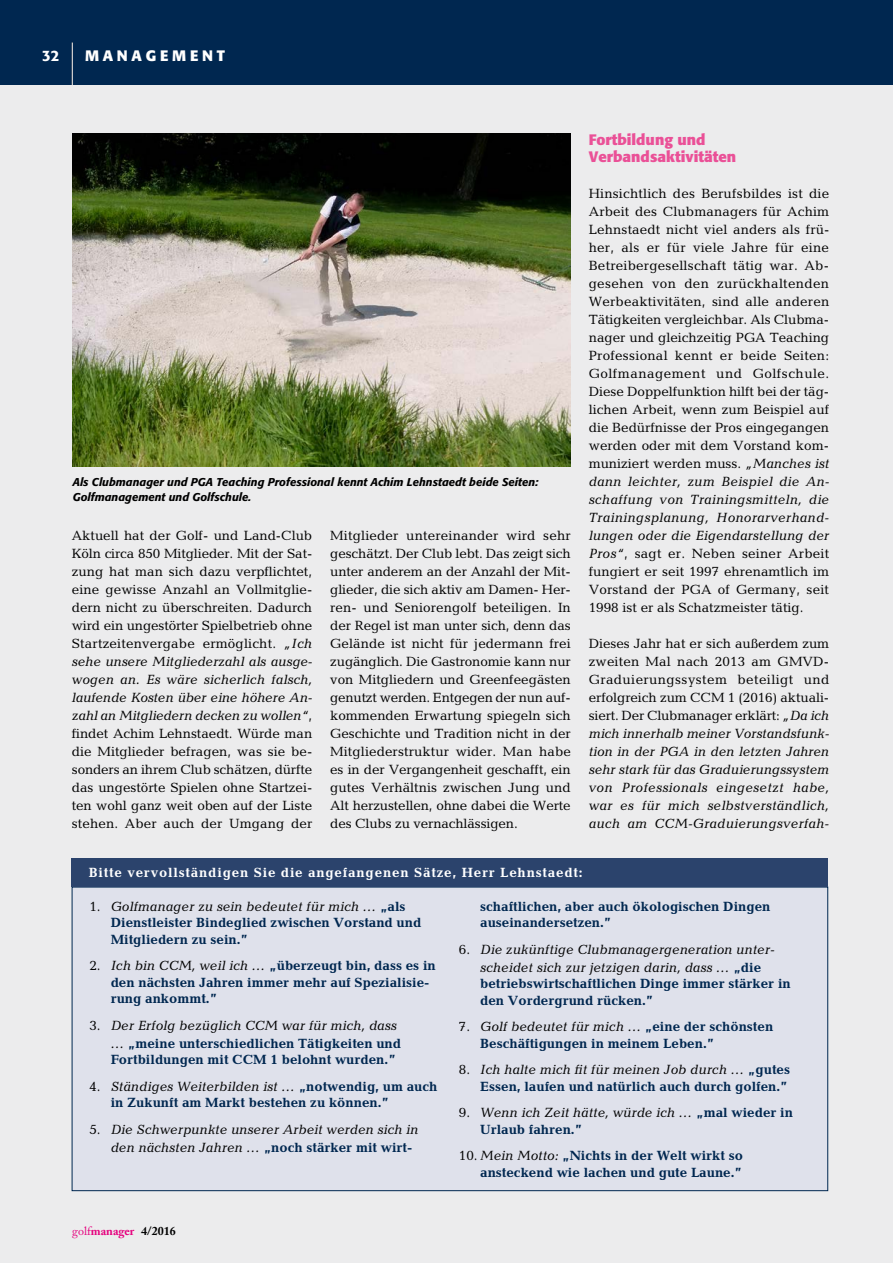
<style>
.page{position:relative;width:893px;height:1263px;background:#fff}
.page>*{position:absolute;margin:0;border:0;box-sizing:border-box;transform-origin:0 0}
.t1{font:700 15px/16.8px "Formata";color:#ea5097}
.t2{font:700 15px "Formata";letter-spacing:.25em;color:#fff}
.t3{font:500 15px "Formata";color:#fff}
.t4{font:13.5px/18px "Candida";letter-spacing:-.005em;color:#000;text-align:justify}
.t5{font:700 13.5px/16.5px "Candida";color:#002750}
.t6{font:italic 13.5px/18px "Candida";color:#000}
.t7{font:700 13.5px "Candida";letter-spacing:.06em;color:#fff}
.t8{font:700 12px "Adobe Caslon Pro";color:#e5007d}
.t9{font:italic 500 11.25px/14.4px "Formata";color:#000}
.s1{font-style:italic}
.s2{font-style:normal}
.s3{font-weight:400;color:#000}
.s4{font-weight:400;font-style:italic;color:#000}
.s5{font-weight:700;font-style:normal;color:#002750}
.s6{font-weight:400}
.s7{color:#000}
</style>
<div class="page">
<div style="left:0;top:0;width:893px;height:85px;background:#002750"></div>
<hr style="left:72px;top:43px;width:1px;height:42px;background:#fff">
<div style="left:0;top:85px;width:893px;height:1178px;background:#ececed"></div>
<div style="left:72px;top:887px;width:756px;height:304px;background:#dfe1eb"></div>
<div style="left:72px;top:858px;width:756px;height:29px;background:#2b436c"></div>
<img style="left:73px;top:133px;width:498px;height:333px">
<p class="t3" style="left:42px;top:46px;width:19px">32</p>
<p class="t2" style="left:85px;top:46px;width:142px">management</p>
<p class="t9" style="left:73px;top:475px;width:467px">Als Clubmanager und PGA Teaching Professional kennt Achim Lehnstaedt beide Seiten:<br>Golfmanagement und Golfschule.</p>
<p class="t4" style="left:72px;top:526px;width:242px">Aktuell hat der Golf- und Land-Club Köln circa 850 Mitglieder. Mit der Sat&shy;zung hat man sich dazu verpflichtet, eine gewisse Anzahl an Vollmitglie&shy;dern nicht zu überschreiten. Dadurch wird ein ungestörter Spielbetrieb ohne Startzeitenvergabe ermöglicht. <span class="s1">„Ich sehe unsere Mitgliederzahl als ausge&shy;wogen an. Es wäre sicherlich falsch, laufende Kosten über eine höhere An&shy;zahl an Mitgliedern decken zu wollen“</span>, findet Achim Lehnstaedt. Würde man die Mitglieder befragen, was sie be&shy;sonders an ihrem Club schätzen, dürfte das ungestörte Spielen ohne Startzei&shy;ten wohl ganz weit oben auf der Liste stehen. Aber auch der Umgang der</p>
<p class="t4" style="left:330px;top:526px;width:242px">Mitglieder untereinander wird sehr geschätzt. Der Club lebt. Das zeigt sich unter anderem an der Anzahl der Mit&shy;glieder, die sich aktiv am Damen- Her&shy;ren- und Seniorengolf beteiligen. In der Regel ist man unter sich, denn das Gelände ist nicht für jedermann frei zugänglich. Die Gastronomie kann nur von Mitgliedern und Greenfeegästen genutzt werden. Entgegen der nun auf&shy;kommenden Erwartung spiegeln sich Geschichte und Tradition nicht in der Mitgliederstruktur wider. Man habe es in der Vergangenheit geschafft, ein gutes Verhältnis zwischen Jung und Alt herzustellen, ohne dabei die Werte des Clubs zu vernachlässigen.</p>
<p class="t1" style="left:589px;top:131px;width:149px">Fortbildung und<br>Verbandsaktivitäten</p>
<p class="t4" style="left:589px;top:184px;width:242px">Hinsichtlich des Berufsbildes ist die Arbeit des Clubmanagers für Achim Lehnstaedt nicht viel anders als frü&shy;her, als er für viele Jahre für eine Betreibergesellschaft tätig war. Ab&shy;gesehen von den zurückhaltenden Werbeaktivitäten, sind alle anderen Tätigkeiten vergleichbar. Als Clubma&shy;nager und gleichzeitig PGA Teaching Professional kennt er beide Seiten:<br>Golfmanagement und Golfschule.<br>Diese Doppelfunktion hilft bei der täg&shy;lichen Arbeit, wenn zum Beispiel auf die Bedürfnisse der Pros eingegangen werden oder mit dem Vorstand kom&shy;muniziert werden muss. <span class="s1">„Manches ist dann leichter, zum Beispiel die An&shy;schaffung von Trainingsmitteln, die Trainingsplanung, Honorarverhand&shy;lungen oder die Eigendarstellung der Pros“</span>, sagt er. Neben seiner Arbeit fungiert er seit 1997 ehrenamtlich im Vorstand der PGA of Germany, seit 1998 ist er als Schatzmeister tätig.</p>
<p class="t6" style="left:589px;top:634px;width:242px;text-align:justify"><span class="s2">Dieses Jahr hat er sich außerdem zum zweiten Mal nach 2013 am GMVD-Graduierungssystem beteiligt und erfolgreich zum CCM 1 (2016) aktuali&shy;siert. Der Clubmanager erklärt:</span> „Da ich mich innerhalb meiner Vorstandsfunk&shy;tion in der PGA in den letzten Jahren sehr stark für das Graduierungssystem von Professionals eingesetzt habe, war es für mich selbstverständlich, auch am CCM-Graduierungsverfah-</p>
<p class="t7" style="left:89px;top:864px;width:495px">Bitte vervollständigen Sie die angefangenen Sätze, Herr Lehnstaedt:</p>
<p class="t5" style="left:111px;top:898px;width:312px;text-indent:-21px"><span class="s3">1.</span> <span class="s4">Golfmanager zu sein bedeutet für mich …</span> „als<br>Dienstleister Bindeglied zwischen Vorstand und<br>Mitgliedern zu sein.”</p>
<p class="t5" style="left:111px;top:957px;width:327px;text-indent:-21px"><span class="s3">2.</span> <span class="s4">Ich bin CCM, weil ich …</span> „überzeugt bin, dass es in den nächsten Jahren immer mehr auf Spezialisie&shy;rung ankommt.”</p>
<p class="t6" style="left:111px;top:1016px;width:292px;text-indent:-21px"><span class="s2">3.</span> Der Erfolg bezüglich CCM war für mich, dass … <span class="s5">„meine unterschiedlichen Tätigkeiten und</span></p>
<p class="t5" style="left:111px;top:1051px;width:287px">Fortbildungen mit CCM 1 belohnt wurden.”</p>
<p class="t5" style="left:111px;top:1078px;width:328px;text-indent:-21px"><span class="s3">4.</span> <span class="s4">Ständiges Weiterbilden ist …</span> „notwendig, um auch in Zukunft am Markt bestehen zu können.”</p>
<p class="t6" style="left:111px;top:1120px;width:309px;text-indent:-21px"><span class="s2">5.</span> Die Schwerpunkte unserer Arbeit werden sich in den nächsten Jahren … <span class="s5">„noch stärker mit wirt-</span></p>
<p class="t8" style="left:72px;top:1224px;width:105px"><span class="s6">golf</span>manager <span class="s7">4/2016</span></p>
<p class="t5" style="left:480px;top:898px;width:292px">schaftlichen, aber auch ökologischen Dingen auseinandersetzen.”</p>
<p class="t6" style="left:480px;top:940px;width:295px;text-indent:-21px"><span class="s2">6.</span> Die zukünftige Clubmanagergeneration unter&shy;scheidet sich zur jetzigen darin, dass … <span class="s5">„die</span></p>
<p class="t5" style="left:480px;top:975px;width:312px">betriebswirtschaftlichen Dinge immer stärker in den Vordergrund rücken.”</p>
<p class="t5" style="left:480px;top:1018px;width:295px;text-indent:-21px"><span class="s3">7.</span> <span class="s4">Golf bedeutet für mich …</span> „eine der schönsten<br>Beschäftigungen in meinem Leben.”</p>
<p class="t5" style="left:459px;top:1061px;width:333px;text-align:right"><span class="s3">8.</span> <span class="s4">Ich halte mich fit für meinen Job durch …</span> „gutes<br>Essen, laufen und natürlich auch durch golfen.”</p>
<p class="t6" style="left:480px;top:1104px;width:314px;line-height:16.5px;text-indent:-21px"><span class="s2">9.</span> Wenn ich Zeit hätte, würde ich … <span class="s5">„mal wieder in<br>Urlaub fahren.”</span></p>
<p class="t5" style="left:459px;top:1147px;width:286px;text-align:right"><span class="s3">10.</span> <span class="s4">Mein Motto:</span> „Nichts in der Welt wirkt so ansteckend wie lachen und gute Laune.”</p>
</div>
